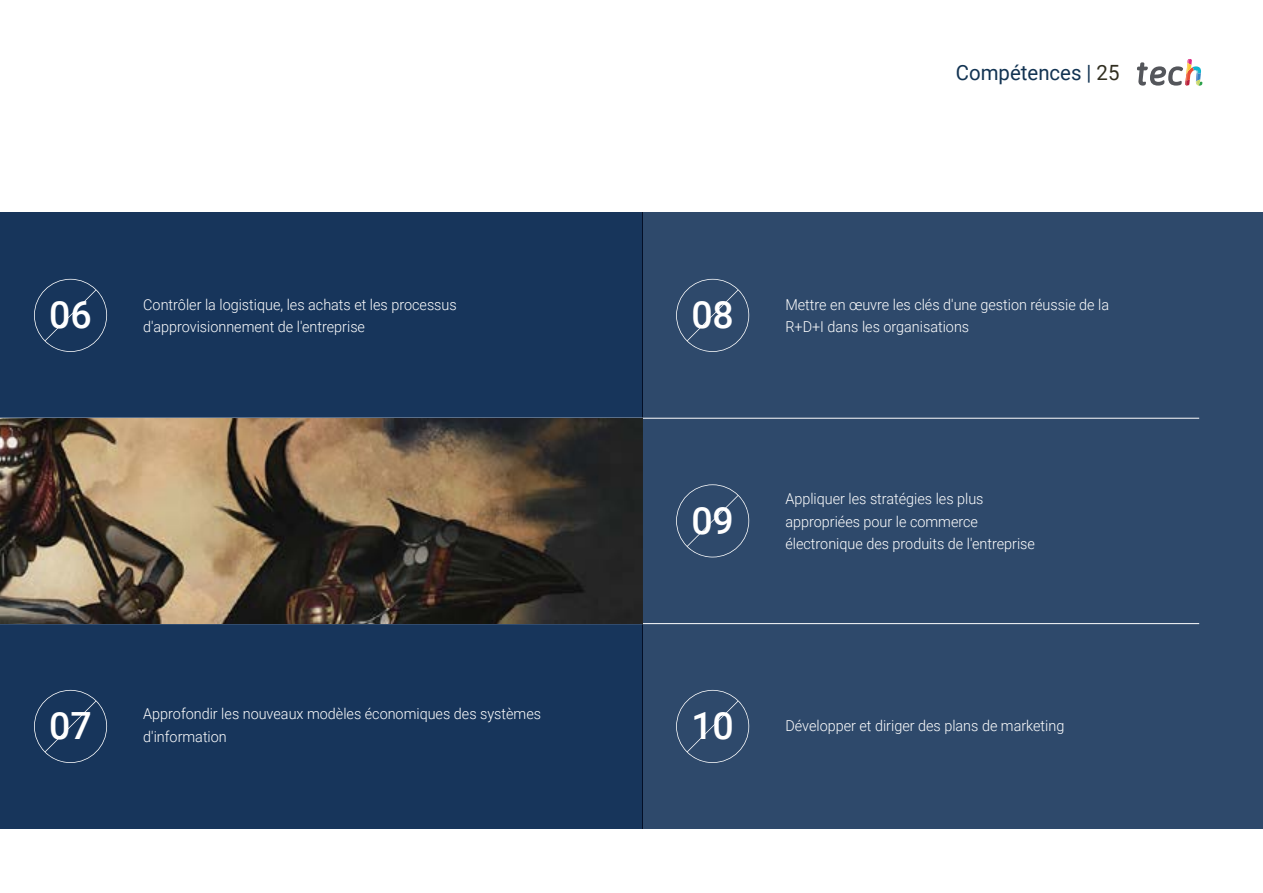
<style>
.page{position:relative;width:1263px;height:893px;background:#fff}
.page>*{position:absolute;margin:0;border:0;box-sizing:border-box;transform-origin:0 0}
.t1{font:500 37.5px "Roboto";color:#fff}
.t2{font:21px "Roboto";color:#123352}
.t3{font:300 15px/22.5px "Roboto";color:#fff;scale:.96 1}
.s1{color:#312e20}
</style>
<div class="page">
<div style="left:642px;top:213px;width:621px;height:616px;background:#2e496b"></div>
<div style="left:0;top:213px;width:642px;height:616px;background:#17355b"></div>
<svg style="left:676px;top:279px;width:73px;height:73px"></svg>
<svg style="left:676px;top:484px;width:73px;height:73px"></svg>
<svg style="left:34px;top:279px;width:73px;height:73px"></svg>
<svg style="left:676px;top:690px;width:73px;height:73px"></svg>
<svg style="left:34px;top:690px;width:73px;height:73px"></svg>
<hr style="left:0;top:418px;width:1199px;height:1px;background:#fff">
<hr style="left:0;top:623px;width:1199px;height:1px;background:#fff">
<img style="left:0;top:418px;width:642px;height:206px">
<svg style="left:1137px;top:59px;width:65px;height:27px"></svg>
<h2 class="t2" style="left:956px;top:57px;width:165px">Compétences | <span class="s1">25</span></h2>
<h1 class="t1" style="left:49px;top:288px;width:44px">06</h1>
<p class="t3" style="left:143px;top:293px;width:328px">Contrôler la logistique, les achats et les processus d'approvisionnement de l'entreprise</p>
<h1 class="t1" style="left:691px;top:288px;width:44px">08</h1>
<p class="t3" style="left:785px;top:293px;width:339px">Mettre en œuvre les clés d'une gestion réussie de la<br>R+D+I dans les organisations</p>
<h1 class="t1" style="left:691px;top:494px;width:44px">09</h1>
<p class="t3" style="left:785px;top:487px;width:261px">Appliquer les stratégies les plus appropriées pour le commerce électronique des produits de l'entreprise</p>
<p class="t3" style="left:143px;top:702px;width:416px">Approfondir les nouveaux modèles économiques des systèmes d'information</p>
<h1 class="t1" style="left:49px;top:699px;width:44px">07</h1>
<h1 class="t1" style="left:691px;top:699px;width:44px">10</h1>
<p class="t3" style="left:785px;top:713px;width:292px">Développer et diriger des plans de marketing</p>
</div>
